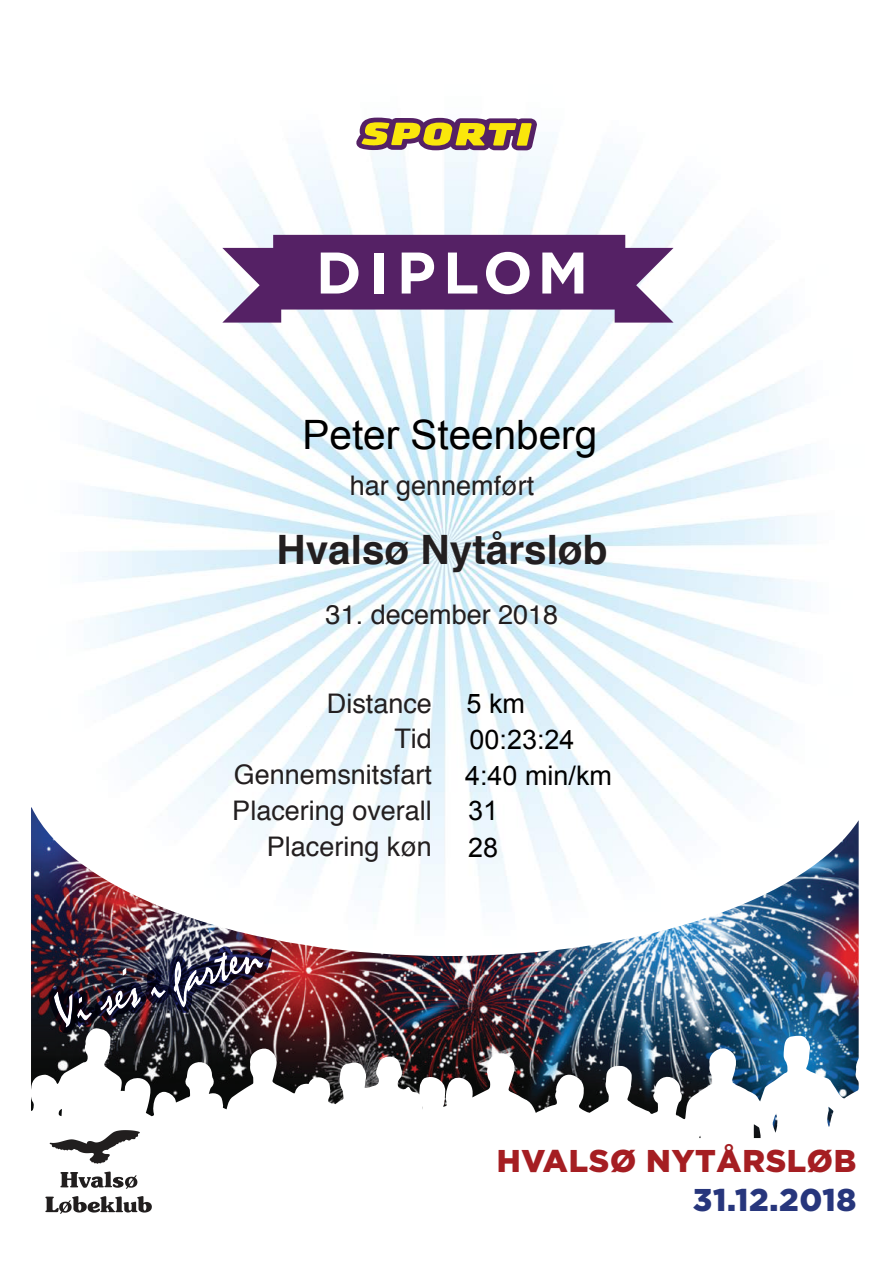
<style>
.page{position:relative;width:893px;height:1263px;background:#fff}
.page>*{position:absolute;margin:0;border:0;box-sizing:border-box;transform-origin:0 0}
.t1{font:700 58.5px "Gotham";letter-spacing:.12em;color:#fff}
.t2{font:700 40.5px "Helvetica";color:#231f20}
.t3{font:40.5px "Arial";color:#000}
.t4{font:900 31.5px "Gotham";letter-spacing:.02em;color:#a51e22}
.t5{font:900 31.5px "Gotham";letter-spacing:.02em;color:#27367c}
.t6{font:27px/36px "Helvetica";color:#231f20;text-align:right}
.t7{font:27px/37.5px "Arial";color:#000}
</style>
<div class="page">
<img style="left:84px;top:117px;width:727px;height:690px">
<svg style="left:356px;top:118px;width:181px;height:32px"></svg>
<svg style="left:222px;top:235px;width:451px;height:88px"></svg>
<img style="left:31px;top:807px;width:828px;height:220px">
<svg style="left:31px;top:1027px;width:828px;height:157px"></svg>
<img style="left:49px;top:946px;width:224px;height:87px">
<svg style="left:50px;top:1130px;width:90px;height:34px"></svg>
<svg style="left:45px;top:1196px;width:107px;height:18px"></svg>
<svg style="left:60px;top:1171px;width:77px;height:18px"></svg>
<h1 class="t1" style="left:316px;top:239px;width:274px">DIPLOM</h1>
<h2 class="t3" style="left:303px;top:413px;width:296px">Peter Steenberg</h2>
<p class="t6" style="left:350px;top:468px;width:186px">har gennemført</p>
<h2 class="t2" style="left:277px;top:517px;width:332px">Hvalsø Nytårsløb</h2>
<p class="t6" style="left:326px;top:597px;width:234px">31. december 2018</p>
<p class="t6" style="left:232px;top:686px;width:201px">Distance<br>Tid<br>Gennemsnitsfart<br>Placering overall<br>Placering køn</p>
<p class="t7" style="left:466px;top:685px;width:60px">5 km</p>
<p class="t7" style="left:465px;top:722px;width:148px;line-height:36px">00:23:24<br>4:40 min/km</p>
<p class="t7" style="left:468px;top:791px;width:32px">31<br>28</p>
<p class="t4" style="left:497px;top:1142px;width:361px">HVALSØ NYTÅRSLØB</p>
<p class="t5" style="left:693px;top:1182px;width:165px">31.12.2018</p>
</div>
